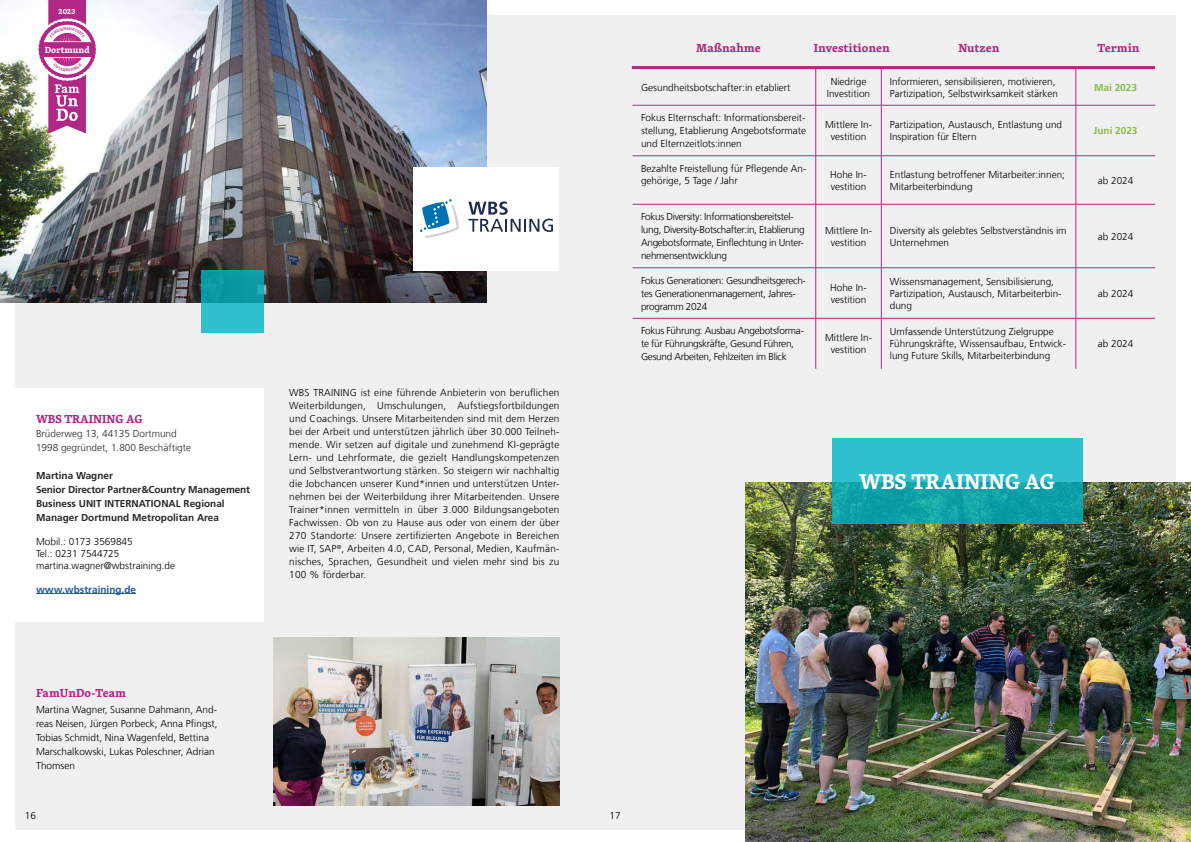
<style>
.page{position:relative;width:1191px;height:842px;background:#fff}
.page>*{position:absolute;margin:0;border:0;box-sizing:border-box;transform-origin:0 0}
.t1{font:700 22px "Skolar PE";color:#fff}
.t2{font:700 12px "Skolar PE";color:#b02786}
.t3{font:300 10px/12px "Frutiger LT Com";color:#000}
.t4{font:300 10px/13px "Frutiger LT Com";letter-spacing:-.03em;color:#000}
.t5{font:700 10px/14px "Frutiger LT Com";color:#282827}
.t6{font:300 10px/14px "Frutiger LT Com";color:#282827}
.t7{font:700 10px "Frutiger LT Com";color:#275b9b}
.t8{font:700 10px "Frutiger LT Com";color:#82bc45}
.t9{font:700 9.2px "Skolar PE";color:#fff}
.t10{font:7.7px "Skolar PEVF Ups";color:#fff}
</style>
<div class="page">
<div style="left:595px;top:15px;width:581px;height:814px;background:#f0f0f0"></div>
<div style="left:15px;top:15px;width:580px;height:814px;background:#f0f0f0"></div>
<img style="left:0;top:0;width:486px;height:302px">
<svg style="left:201px;top:270px;width:63px;height:63px"></svg>
<div style="left:0;top:389px;width:264px;height:233px;background:#fff"></div>
<hr style="left:36px;top:593px;width:100px;height:1px;background:#275b9b">
<img style="left:745px;top:483px;width:446px;height:359px">
<svg style="left:831px;top:438px;width:251px;height:85px;fill:#30bfcc"></svg>
<div style="left:414px;top:167px;width:145px;height:103px;background:#fff"></div>
<hr style="left:632px;top:66px;width:523px;height:3px;background:#b02786">
<hr style="left:815px;top:69px;width:1px;height:36px;background:#b02786">
<hr style="left:881px;top:69px;width:1px;height:36px;background:#b02786">
<hr style="left:1075px;top:69px;width:1px;height:36px;background:#b02786">
<hr style="left:632px;top:105px;width:183px;height:1px;background:#b02786">
<hr style="left:815px;top:105px;width:66px;height:1px;background:#b02786">
<hr style="left:815px;top:105px;width:1px;height:51px;background:#b02786">
<hr style="left:881px;top:105px;width:194px;height:1px;background:#b02786">
<hr style="left:881px;top:105px;width:1px;height:51px;background:#b02786">
<hr style="left:1075px;top:105px;width:80px;height:1px;background:#b02786">
<hr style="left:1075px;top:105px;width:1px;height:51px;background:#b02786">
<hr style="left:632px;top:156px;width:183px;height:1px;background:#b02786">
<hr style="left:815px;top:156px;width:66px;height:1px;background:#b02786">
<hr style="left:815px;top:156px;width:1px;height:48px;background:#b02786">
<hr style="left:881px;top:156px;width:194px;height:1px;background:#b02786">
<hr style="left:881px;top:156px;width:1px;height:48px;background:#b02786">
<hr style="left:1075px;top:156px;width:80px;height:1px;background:#b02786">
<hr style="left:1075px;top:156px;width:1px;height:48px;background:#b02786">
<hr style="left:632px;top:204px;width:183px;height:1px;background:#b02786">
<hr style="left:815px;top:204px;width:66px;height:1px;background:#b02786">
<hr style="left:815px;top:204px;width:1px;height:64px;background:#b02786">
<hr style="left:881px;top:204px;width:194px;height:1px;background:#b02786">
<hr style="left:881px;top:204px;width:1px;height:64px;background:#b02786">
<hr style="left:1075px;top:204px;width:80px;height:1px;background:#b02786">
<hr style="left:1075px;top:204px;width:1px;height:64px;background:#b02786">
<hr style="left:632px;top:268px;width:183px;height:1px;background:#b02786">
<hr style="left:815px;top:268px;width:66px;height:1px;background:#b02786">
<hr style="left:815px;top:268px;width:1px;height:50px;background:#b02786">
<hr style="left:881px;top:268px;width:194px;height:1px;background:#b02786">
<hr style="left:881px;top:268px;width:1px;height:50px;background:#b02786">
<hr style="left:1075px;top:268px;width:80px;height:1px;background:#b02786">
<hr style="left:1075px;top:268px;width:1px;height:50px;background:#b02786">
<hr style="left:632px;top:318px;width:183px;height:1px;background:#b02786">
<hr style="left:815px;top:318px;width:66px;height:1px;background:#b02786">
<hr style="left:815px;top:318px;width:1px;height:51px;background:#b02786">
<hr style="left:881px;top:318px;width:194px;height:1px;background:#b02786">
<hr style="left:881px;top:318px;width:1px;height:51px;background:#b02786">
<hr style="left:1075px;top:318px;width:80px;height:1px;background:#b02786">
<hr style="left:1075px;top:318px;width:1px;height:51px;background:#b02786">
<svg style="left:420px;top:199px;width:39px;height:39px"></svg>
<svg style="left:468px;top:201px;width:85px;height:31px"></svg>
<img style="left:274px;top:637px;width:285px;height:169px">
<svg style="left:38px;top:0;width:58px;height:134px"></svg>
<p class="t10" style="left:59px;top:5px;width:18px">2023</p>
<p class="t9" style="left:45px;top:42px;width:46px">Dortmund</p>
<p class="t2" style="left:36px;top:409px;width:108px">WBS TRAINING AG</p>
<p class="t6" style="left:36px;top:426px;width:157px">Brüderweg 13, 44135 Dortmund<br>1998 gegründet, 1.800 Beschäftigte</p>
<p class="t5" style="left:36px;top:468px;width:216px">Martina Wagner<br>Senior Director Partner&amp;Country Management Business UNIT INTERNATIONAL Regional Manager Dortmund Metropolitan Area</p>
<p class="t3" style="left:36px;top:535px;width:141px">Mobil.: 0173 3569845<br>Tel.: 0231 7544725 martina.wagner@wbstraining.de</p>
<p class="t7" style="left:36px;top:583px;width:102px">www.wbstraining.de</p>
<p class="t3" style="left:289px;top:386px;width:272px;line-height:13px;text-align:justify">WBS TRAINING ist eine führende Anbieterin von beruflichen Weiterbildungen, Umschulungen, Aufstiegsfortbildungen und Coachings. Unsere Mitarbeitenden sind mit dem Herzen bei der Arbeit und unterstützen jährlich über 30.000 Teilneh&shy;mende. Wir setzen auf digitale und zunehmend KI-geprägte Lern- und Lehrformate, die gezielt Handlungskompetenzen und Selbstverantwortung stärken. So steigern wir nachhaltig die Jobchancen unserer Kund*innen und unterstützen Unter&shy;nehmen bei der Weiterbildung ihrer Mitarbeitenden. Unsere Trainer*innen vermitteln in über 3.000 Bildungsangeboten Fachwissen. Ob von zu Hause aus oder von einem der über 270 Standorte: Unsere zertifizierten Angebote in Bereichen wie IT, SAP<sup>®</sup>, Arbeiten 4.0, CAD, Personal, Medien, Kaufmän&shy;nisches, Sprachen, Gesundheit und vielen mehr sind bis zu 100 % förderbar.</p>
<p class="t2" style="left:696px;top:38px;width:66px">Maßnahme</p>
<p class="t2" style="left:813px;top:38px;width:77px">Investitionen</p>
<p class="t2" style="left:958px;top:38px;width:43px">Nutzen</p>
<p class="t2" style="left:1097px;top:38px;width:44px">Termin</p>
<p class="t3" style="left:641px;top:81px;width:151px">Gesundheitsbotschafter:in etabliert</p>
<p class="t3" style="left:827px;top:75px;width:45px;text-align:center">Niedrige<br>Investition</p>
<p class="t3" style="left:890px;top:75px;width:170px">Informieren, sensibilisieren, motivieren,<br>Partizipation, Selbstwirksamkeit stärken</p>
<p class="t8" style="left:1094px;top:81px;width:44px">Mai 2023</p>
<p class="t3" style="left:641px;top:111px;width:167px;line-height:13px;text-align:justify">Fokus Elternschaft: Informationsbereit&shy;stellung, Etablierung Angebotsformate und Elternzeitlots:innen</p>
<p class="t3" style="left:825px;top:119px;width:49px;text-align:center">Mittlere In&shy;vestition</p>
<p class="t3" style="left:890px;top:119px;width:174px">Partizipation, Austausch, Entlastung und<br>Inspiration für Eltern</p>
<p class="t8" style="left:1093px;top:125px;width:45px">Juni 2023</p>
<p class="t3" style="left:641px;top:162px;width:167px">Bezahlte Freistellung für Pflegende An&shy;gehörige, 5 Tage / Jahr</p>
<p class="t3" style="left:830px;top:168px;width:38px">Hohe In&shy;vestition</p>
<p class="t3" style="left:889px;top:168px;width:177px">Entlastung betroffener Mitarbeiter:innen;<br>Mitarbeiterbindung</p>
<p class="t3" style="left:1097px;top:174px;width:37px">ab 2024</p>
<p class="t4" style="left:641px;top:210px;width:165px">Fokus Diversity: Informationsbereitstel&shy;lung, Diversity-Botschafter:in, Etablierung Angebotsformate, Einflechtung in Unter&shy;nehmensentwicklung</p>
<p class="t3" style="left:825px;top:224px;width:49px;text-align:center">Mittlere In&shy;vestition</p>
<p class="t3" style="left:889px;top:224px;width:178px">Diversity als gelebtes Selbstverständnis im<br>Unternehmen</p>
<p class="t3" style="left:1097px;top:230px;width:37px">ab 2024</p>
<p class="t4" style="left:641px;top:274px;width:166px">Fokus Generationen: Gesundheitsgerech&shy;tes Generationenmanagement, Jahres&shy;programm 2024</p>
<p class="t3" style="left:830px;top:281px;width:38px">Hohe In&shy;vestition</p>
<p class="t3" style="left:889px;top:275px;width:173px">Wissensmanagement, Sensibilisierung,<br>Partizipation, Austausch, Mitarbeiterbin&shy;dung</p>
<p class="t4" style="left:641px;top:324px;width:164px">Fokus Führung: Ausbau Angebotsforma&shy;te für Führungskräfte, Gesund Führen,<br>Gesund Arbeiten, Fehlzeiten im Blick</p>
<p class="t3" style="left:825px;top:332px;width:49px;text-align:center">Mittlere In&shy;vestition</p>
<p class="t3" style="left:889px;top:326px;width:178px">Umfassende Unterstützung Zielgruppe<br>Führungskräfte, Wissensaufbau, Entwick&shy;lung Future Skills, Mitarbeiterbindung</p>
<p class="t3" style="left:1097px;top:287px;width:37px">ab 2024</p>
<p class="t3" style="left:1097px;top:338px;width:37px">ab 2024</p>
<h1 class="t1" style="left:859px;top:464px;width:197px">WBS TRAINING AG</h1>
<p class="t2" style="left:36px;top:684px;width:91px">FamUnDo-Team</p>
<p class="t3" style="left:36px;top:703px;width:183px;line-height:14px">Martina Wagner, Susanne Dahmann, And&shy;reas Neisen, Jürgen Porbeck, Anna Pfingst, Tobias Schmidt, Nina Wagenfeld, Bettina Marschalkowski, Lukas Poleschner, Adrian Thomsen</p>
<p class="t3" style="left:25px;top:809px;width:13px">16</p>
<p class="t3" style="left:609px;top:809px;width:13px">17</p>
</div>
